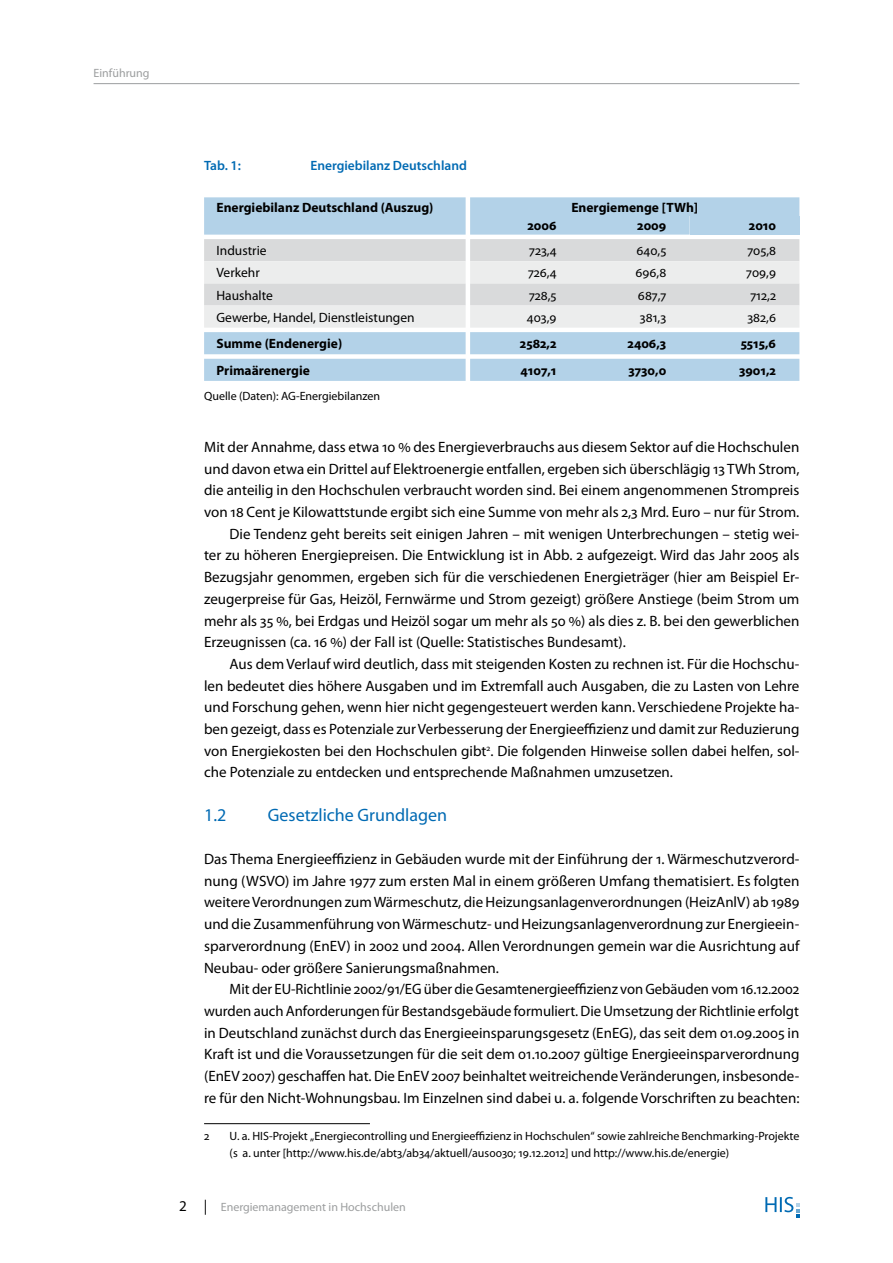
<style>
.page{position:relative;width:893px;height:1263px;background:#fff}
.page>*{position:absolute;margin:0;border:0;box-sizing:border-box;transform-origin:0 0}
.t1{font:18px "Myriad Pro";color:#006ab3}
.t2{font:15px/21.8px "Myriad Pro";color:#000;text-align:justify}
.t3{font:700 13.5px "Myriad Pro";color:#000}
.t4{font:13.5px "Myriad Pro";color:#000}
.t5{font:600 13.5px "Myriad Pro";color:#006ab3}
.t6{font:12px/16.5px "Myriad Pro";color:#000}
.t7{font:12px "Myriad Pro";color:#9c9e9f}
.s1{font-size:15px;color:#000}
</style>
<div class="page">
<hr style="left:94px;top:83px;width:705px;height:1px;background:#9c9e9f">
<svg style="left:765px;top:1197px;width:34px;height:21px"></svg>
<svg style="left:204px;top:197px;width:595px;height:184px;background:#bdd8eb"></svg>
<svg style="left:204px;top:216px;width:595px;height:112px;background:#dce2e6"></svg>
<hr style="left:204px;top:1123px;width:166px;height:1px;background:#000">
<p class="t7" style="left:94px;top:66px;width:58px">Einführung</p>
<p class="t5" style="left:204px;top:157px;width:38px">Tab. 1:</p>
<p class="t5" style="left:310px;top:157px;width:158px">Energiebilanz Deutschland</p>
<p class="t3" style="left:216px;top:198px;width:219px">Energiebilanz Deutschland (Auszug)</p>
<p class="t3" style="left:571px;top:198px;width:128px">Energiemenge [TWh]</p>
<p class="t3" style="left:527px;top:217px;width:30px">2006</p>
<p class="t3" style="left:637px;top:217px;width:30px">2009</p>
<p class="t3" style="left:749px;top:217px;width:29px">2010</p>
<p class="t4" style="left:216px;top:242px;width:52px">Industrie</p>
<p class="t4" style="left:529px;top:242px;width:29px">723,4</p>
<p class="t4" style="left:637px;top:242px;width:31px">640,5</p>
<p class="t4" style="left:747px;top:242px;width:30px">705,8</p>
<p class="t4" style="left:216px;top:265px;width:45px">Verkehr</p>
<p class="t4" style="left:528px;top:265px;width:30px">726,4</p>
<p class="t4" style="left:635px;top:265px;width:32px">696,8</p>
<p class="t4" style="left:746px;top:265px;width:31px">709,9</p>
<p class="t4" style="left:216px;top:287px;width:58px">Haushalte</p>
<p class="t4" style="left:529px;top:287px;width:29px">728,5</p>
<p class="t4" style="left:638px;top:287px;width:30px">687,7</p>
<p class="t4" style="left:750px;top:287px;width:27px">712,2</p>
<p class="t4" style="left:216px;top:309px;width:200px">Gewerbe, Handel, Dienstleistungen</p>
<p class="t4" style="left:527px;top:309px;width:31px">403,9</p>
<p class="t4" style="left:640px;top:309px;width:28px">381,3</p>
<p class="t4" style="left:747px;top:309px;width:30px">382,6</p>
<p class="t3" style="left:216px;top:335px;width:127px">Summe (Endenergie)</p>
<p class="t3" style="left:520px;top:335px;width:38px">2582,2</p>
<p class="t3" style="left:628px;top:335px;width:40px">2406,3</p>
<p class="t3" style="left:741px;top:335px;width:37px">5515,6</p>
<p class="t3" style="left:216px;top:361px;width:95px">Primaärenergie</p>
<p class="t3" style="left:520px;top:361px;width:38px">4107,1</p>
<p class="t3" style="left:628px;top:361px;width:39px">3730,0</p>
<p class="t3" style="left:739px;top:361px;width:38px">3901,2</p>
<p class="t6" style="left:204px;top:387px;width:178px">Quelle (Daten): AG-Energiebilanzen</p>
<p class="t2" style="left:204px;top:436px;width:597px">Mit der Annahme, dass etwa 10 % des Energieverbrauchs aus diesem Sektor auf die Hochschulen</p>
<p class="t2" style="left:204px;top:458px;width:597px">und davon etwa ein Drittel auf Elektroenergie entfallen, ergeben sich überschlägig 13 TWh Strom,</p>
<p class="t2" style="left:204px;top:479px;width:597px">die anteilig in den Hochschulen verbraucht worden sind. Bei einem angenommenen Strompreis</p>
<p class="t2" style="left:204px;top:501px;width:597px">von 18 Cent je Kilowattstunde ergibt sich eine Summe von mehr als 2,3 Mrd. Euro – nur für Strom.</p>
<p class="t2" style="left:230px;top:523px;width:571px">Die Tendenz geht bereits seit einigen Jahren – mit wenigen Unterbrechungen – stetig wei-</p>
<p class="t2" style="left:204px;top:544px;width:597px">ter zu höheren Energiepreisen. Die Entwicklung ist in Abb. 2 aufgezeigt. Wird das Jahr 2005 als</p>
<p class="t2" style="left:204px;top:566px;width:597px">Bezugsjahr genommen, ergeben sich für die verschiedenen Energieträger (hier am Beispiel Er-</p>
<p class="t2" style="left:204px;top:588px;width:597px">zeugerpreise für Gas, Heizöl, Fernwärme und Strom gezeigt) größere Anstiege (beim Strom um</p>
<p class="t2" style="left:204px;top:609px;width:597px">mehr als 35 %, bei Erdgas und Heizöl sogar um mehr als 50 %) als dies z. B. bei den gewerblichen</p>
<p class="t2" style="left:204px;top:631px;width:423px">Erzeugnissen (ca. 16 %) der Fall ist (Quelle: Statistisches Bundesamt).</p>
<p class="t2" style="left:230px;top:653px;width:571px">Aus dem Verlauf wird deutlich, dass mit steigenden Kosten zu rechnen ist. Für die Hochschu-</p>
<p class="t2" style="left:204px;top:674px;width:597px">len bedeutet dies höhere Ausgaben und im Extremfall auch Ausgaben, die zu Lasten von Lehre</p>
<p class="t2" style="left:204px;top:696px;width:597px">und Forschung gehen, wenn hier nicht gegengesteuert werden kann. Verschiedene Projekte ha-</p>
<p class="t2" style="left:204px;top:718px;width:597px">ben gezeigt, dass es Potenziale zur Verbesserung der Energieeffizienz und damit zur Reduzierung</p>
<p class="t2" style="left:204px;top:739px;width:597px">von Energiekosten bei den Hochschulen gibt<sup>2</sup>. Die folgenden Hinweise sollen dabei helfen, sol-</p>
<p class="t2" style="left:204px;top:761px;width:470px">che Potenziale zu entdecken und entsprechende Maßnahmen umzusetzen.</p>
<p class="t1" style="left:204px;top:803px;width:24px">1.2</p>
<p class="t1" style="left:268px;top:803px;width:181px">Gesetzliche Grundlagen</p>
<p class="t2" style="left:204px;top:848px;width:597px">Das Thema Energieeffizienz in Gebäuden wurde mit der Einführung der 1. Wärmeschutzverord&shy;nung (WSVO) im Jahre 1977 zum ersten Mal in einem größeren Umfang thematisiert. Es folgten weitere Verordnungen zum Wärmeschutz, die Heizungsanlagenverordnungen (HeizAnlV) ab 1989 und die Zusammenführung von Wärmeschutz- und Heizungsanlagenverordnung zur Energieein&shy;sparverordnung (EnEV) in 2002 und 2004. Allen Verordnungen gemein war die Ausrichtung auf Neubau- oder größere Sanierungsmaßnahmen.</p>
<p class="t2" style="left:204px;top:978px;width:597px;text-indent:26px">Mit der EU-Richtlinie 2002/91/EG über die Gesamtenergieeffizienz von Gebäuden vom 16.12.2002 wurden auch Anforderungen für Bestandsgebäude formuliert. Die Umsetzung der Richtlinie erfolgt in Deutschland zunächst durch das Energieeinsparungsgesetz (EnEG), das seit dem 01.09.2005 in Kraft ist und die Voraussetzungen für die seit dem 01.10.2007 gültige Energieeinsparverordnung (EnEV 2007) geschaffen hat. Die EnEV 2007 beinhaltet weitreichende Veränderungen, insbesonde&shy;re für den Nicht-Wohnungsbau. Im Einzelnen sind dabei u. a. folgende Vorschriften zu beachten:</p>
<p class="t6" style="left:204px;top:1128px;width:7px">2</p>
<p class="t6" style="left:230px;top:1128px;width:571px">U. a. HIS-Projekt „Energiecontrolling und Energieeffizienz in Hochschulen“ sowie zahlreiche Benchmarking-Projekte (s a. unter [http://www.his.de/abt3/ab34/aktuell/aus0030; 19.12.2012] und http://www.his.de/energie)</p>
<p class="t7" style="left:179px;top:1200px;width:228px"><span class="s1">2 |</span> Energiemanagement in Hochschulen</p>
</div>
